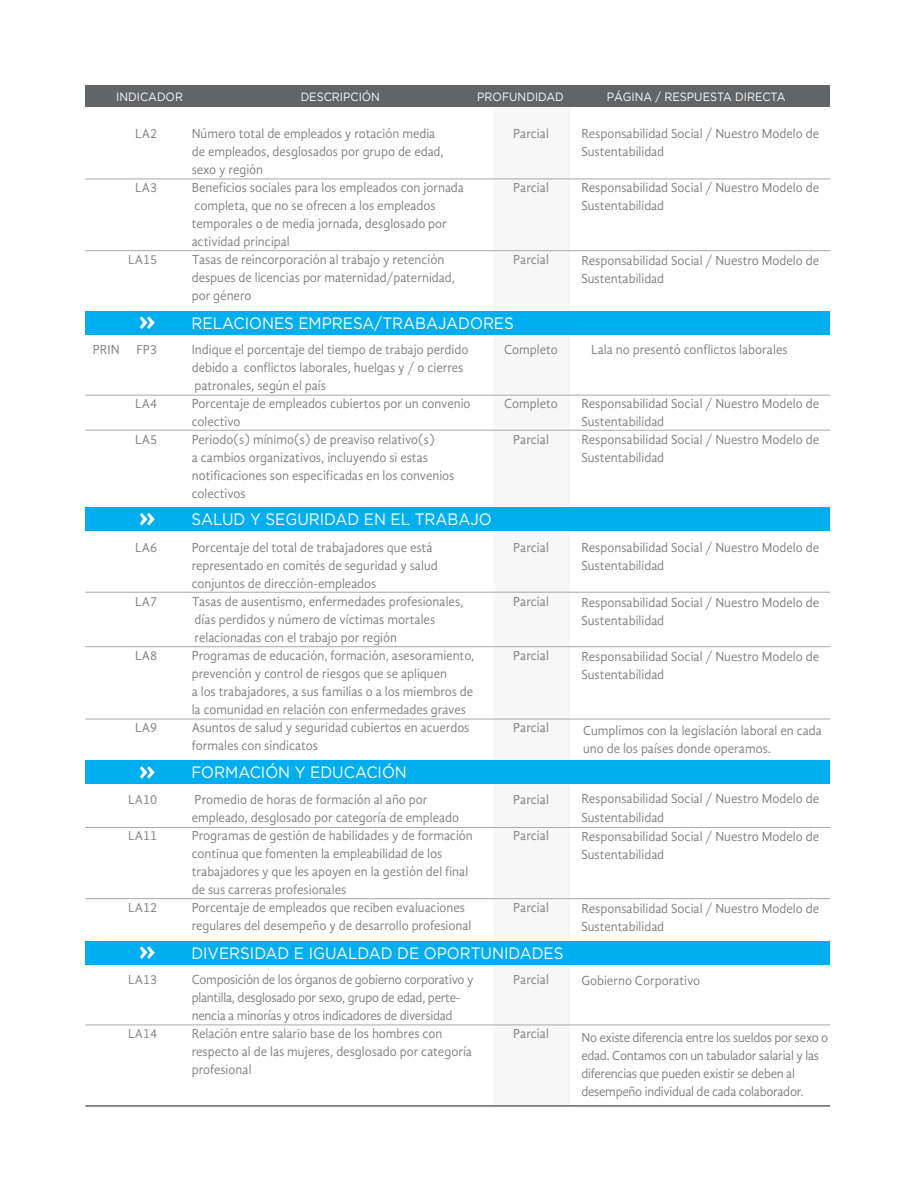
<style>
.page{position:relative;width:915px;height:1191px;background:#fff}
.page>*{position:absolute;margin:0;border:0;box-sizing:border-box;transform-origin:0 0}
.t1{font:16.5px "Gotham";color:#fff;scale:.92 1}
.t2{font:13.5px/18px "Gandhi Sans";color:#808285;scale:.95 1}
.t3{font:13.5px/18px "Gandhi Sans";letter-spacing:-.02em;color:#808285;scale:.95 1}
.t4{font:12px "Gotham";color:#fff;scale:.92 1}
</style>
<div class="page">
<div style="left:493px;top:100px;width:77px;height:1006px;background:#f7f7f7"></div>
<hr style="left:85px;top:1105px;width:744px;height:1px;background:#636466">
<div style="left:85px;top:311px;width:744px;height:23px;background:#00aeef"></div>
<div style="left:85px;top:507px;width:744px;height:24px;background:#00aeef"></div>
<div style="left:85px;top:760px;width:744px;height:23px;background:#00aeef"></div>
<div style="left:85px;top:941px;width:744px;height:23px;background:#00aeef"></div>
<div style="left:85px;top:85px;width:744px;height:21px;background:#636466"></div>
<svg style="left:140px;top:766px;width:15px;height:12px"></svg>
<svg style="left:140px;top:513px;width:15px;height:12px"></svg>
<svg style="left:140px;top:316px;width:15px;height:13px"></svg>
<svg style="left:140px;top:946px;width:15px;height:13px"></svg>
<hr style="left:85px;top:1024px;width:744px;height:1px;background:#a7a9ac">
<hr style="left:85px;top:179px;width:744px;height:1px;background:#a7a9ac">
<hr style="left:85px;top:250px;width:744px;height:1px;background:#a7a9ac">
<hr style="left:85px;top:395px;width:744px;height:1px;background:#a7a9ac">
<hr style="left:85px;top:430px;width:744px;height:1px;background:#a7a9ac">
<hr style="left:85px;top:592px;width:744px;height:1px;background:#a7a9ac">
<hr style="left:85px;top:646px;width:744px;height:1px;background:#a7a9ac">
<hr style="left:85px;top:719px;width:744px;height:1px;background:#a7a9ac">
<hr style="left:85px;top:827px;width:744px;height:1px;background:#a7a9ac">
<hr style="left:85px;top:898px;width:744px;height:1px;background:#a7a9ac">
<p class="t4" style="left:116px;top:90px;width:74px">INDICADOR</p>
<p class="t4" style="left:300px;top:90px;width:88px">DESCRIPCIÓN</p>
<p class="t4" style="left:477px;top:90px;width:95px">PROFUNDIDAD</p>
<p class="t4" style="left:606px;top:90px;width:196px">PÁGINA / RESPUESTA DIRECTA</p>
<p class="t2" style="left:135px;top:124px;width:25px">LA2</p>
<p class="t2" style="left:192px;top:124px;width:258px">Número total de empleados y rotación media</p>
<p class="t2" style="left:513px;top:124px;width:39px">Parcial</p>
<p class="t2" style="left:192px;top:142px;width:267px">de empleados, desglosados por grupo de edad, sexo y región</p>
<p class="t2" style="left:135px;top:178px;width:25px">LA3</p>
<p class="t2" style="left:192px;top:178px;width:288px">Beneficios sociales para los empleados con jornada</p>
<p class="t2" style="left:513px;top:178px;width:39px">Parcial</p>
<p class="t2" style="left:192px;top:196px;width:270px">completa, que no se ofrecen a los empleados temporales o de media jornada, desglosado por actividad principal</p>
<p class="t2" style="left:128px;top:250px;width:32px">LA15</p>
<p class="t2" style="left:192px;top:250px;width:267px">Tasas de reincorporación al trabajo y retención</p>
<p class="t2" style="left:513px;top:250px;width:39px">Parcial</p>
<p class="t2" style="left:192px;top:268px;width:278px">despues de licencias por maternidad/paternidad, por género</p>
<p class="t1" style="left:191px;top:314px;width:352px">RELACIONES EMPRESA/TRABAJADORES</p>
<p class="t2" style="left:581px;top:124px;width:252px">Responsabilidad Social / Nuestro Modelo de<br>Sustentabilidad</p>
<p class="t2" style="left:581px;top:179px;width:252px">Responsabilidad Social / Nuestro Modelo de<br>Sustentabilidad</p>
<p class="t2" style="left:581px;top:251px;width:252px">Responsabilidad Social / Nuestro Modelo de<br>Sustentabilidad</p>
<p class="t2" style="left:93px;top:340px;width:30px">PRIN</p>
<p class="t2" style="left:136px;top:340px;width:23px">FP3</p>
<p class="t2" style="left:192px;top:340px;width:292px">Indique el porcentaje del tiempo de trabajo perdido</p>
<p class="t2" style="left:504px;top:340px;width:58px">Completo</p>
<p class="t2" style="left:591px;top:340px;width:208px">Lala no presentó conflictos laborales</p>
<p class="t2" style="left:192px;top:358px;width:287px">debido a conflictos laborales, huelgas y / o cierres patronales, según el país</p>
<p class="t2" style="left:135px;top:394px;width:25px">LA4</p>
<p class="t2" style="left:192px;top:394px;width:295px">Porcentaje de empleados cubiertos por un convenio</p>
<p class="t2" style="left:504px;top:394px;width:58px">Completo</p>
<p class="t2" style="left:192px;top:412px;width:53px">colectivo</p>
<p class="t2" style="left:135px;top:430px;width:25px">LA5</p>
<p class="t2" style="left:192px;top:430px;width:257px">Periodo(s) mínimo(s) de preaviso relativo(s)</p>
<p class="t2" style="left:513px;top:430px;width:39px">Parcial</p>
<p class="t2" style="left:192px;top:448px;width:278px">a cambios organizativos, incluyendo si estas notificaciones son especificadas en los convenios colectivos</p>
<p class="t2" style="left:581px;top:395px;width:252px">Responsabilidad Social / Nuestro Modelo de<br>Sustentabilidad<br>Responsabilidad Social / Nuestro Modelo de<br>Sustentabilidad</p>
<p class="t1" style="left:191px;top:510px;width:328px">SALUD Y SEGURIDAD EN EL TRABAJO</p>
<p class="t2" style="left:135px;top:538px;width:25px">LA6</p>
<p class="t2" style="left:192px;top:538px;width:255px">Porcentaje del total de trabajadores que está</p>
<p class="t2" style="left:513px;top:538px;width:39px">Parcial</p>
<p class="t2" style="left:192px;top:556px;width:260px">representado en comités de seguridad y salud conjuntos de dirección-empleados</p>
<p class="t2" style="left:135px;top:592px;width:25px">LA7</p>
<p class="t2" style="left:192px;top:592px;width:287px">Tasas de ausentismo, enfermedades profesionales,</p>
<p class="t2" style="left:513px;top:592px;width:39px">Parcial</p>
<p class="t2" style="left:194px;top:610px;width:254px">días perdidos y número de víctimas mortales relacionadas con el trabajo por región</p>
<p class="t2" style="left:135px;top:646px;width:25px">LA8</p>
<p class="t2" style="left:192px;top:646px;width:299px">Programas de educación, formación, asesoramiento,</p>
<p class="t2" style="left:513px;top:646px;width:39px">Parcial</p>
<p class="t2" style="left:192px;top:664px;width:298px">prevención y control de riesgos que se apliquen<br>a los trabajadores, a sus familias o a los miembros de la comunidad en relación con enfermedades graves</p>
<p class="t2" style="left:135px;top:718px;width:25px">LA9</p>
<p class="t2" style="left:192px;top:718px;width:294px">Asuntos de salud y seguridad cubiertos en acuerdos</p>
<p class="t2" style="left:513px;top:718px;width:39px">Parcial</p>
<p class="t2" style="left:192px;top:736px;width:134px">formales con sindicatos</p>
<p class="t1" style="left:191px;top:763px;width:236px">FORMACIÓN Y EDUCACIÓN</p>
<p class="t2" style="left:128px;top:790px;width:32px">LA10</p>
<p class="t2" style="left:194px;top:790px;width:246px">Promedio de horas de formación al año por</p>
<p class="t2" style="left:513px;top:790px;width:39px">Parcial</p>
<p class="t2" style="left:192px;top:808px;width:283px">empleado, desglosado por categoría de empleado</p>
<p class="t2" style="left:128px;top:826px;width:32px">LA11</p>
<p class="t2" style="left:192px;top:826px;width:297px">Programas de gestión de habilidades y de formación</p>
<p class="t2" style="left:513px;top:826px;width:39px">Parcial</p>
<p class="t2" style="left:192px;top:844px;width:292px">continua que fomenten la empleabilidad de los trabajadores y que les apoyen en la gestión del final de sus carreras profesionales</p>
<p class="t2" style="left:128px;top:898px;width:32px">LA12</p>
<p class="t2" style="left:192px;top:898px;width:289px">Porcentaje de empleados que reciben evaluaciones</p>
<p class="t2" style="left:513px;top:898px;width:39px">Parcial</p>
<p class="t2" style="left:192px;top:916px;width:296px">regulares del desempeño y de desarrollo profesional</p>
<p class="t1" style="left:191px;top:943px;width:406px">DIVERSIDAD E IGUALDAD DE OPORTUNIDADES</p>
<p class="t2" style="left:128px;top:970px;width:32px">LA13</p>
<p class="t3" style="left:192px;top:970px;width:298px">Composición de los órganos de gobierno corporativo y</p>
<p class="t2" style="left:513px;top:970px;width:39px">Parcial</p>
<p class="t3" style="left:192px;top:988px;width:284px">plantilla, desglosado por sexo, grupo de edad, perte&shy;nencia a minorías y otros indicadores de diversidad</p>
<p class="t2" style="left:128px;top:1024px;width:32px">LA14</p>
<p class="t2" style="left:192px;top:1024px;width:265px">Relación entre salario base de los hombres con</p>
<p class="t2" style="left:513px;top:1024px;width:39px">Parcial</p>
<p class="t2" style="left:192px;top:1042px;width:296px">respecto al de las mujeres, desglosado por categoría profesional</p>
<p class="t2" style="left:581px;top:538px;width:252px">Responsabilidad Social / Nuestro Modelo de<br>Sustentabilidad</p>
<p class="t2" style="left:581px;top:593px;width:252px">Responsabilidad Social / Nuestro Modelo de<br>Sustentabilidad</p>
<p class="t2" style="left:581px;top:647px;width:252px">Responsabilidad Social / Nuestro Modelo de<br>Sustentabilidad</p>
<p class="t2" style="left:583px;top:721px;width:253px">Cumplimos con la legislación laboral en cada uno de los países donde operamos.</p>
<p class="t2" style="left:581px;top:790px;width:252px">Responsabilidad Social / Nuestro Modelo de<br>Sustentabilidad<br>Responsabilidad Social / Nuestro Modelo de<br>Sustentabilidad</p>
<p class="t2" style="left:581px;top:899px;width:252px">Responsabilidad Social / Nuestro Modelo de<br>Sustentabilidad</p>
<p class="t2" style="left:581px;top:971px;width:126px">Gobierno Corporativo</p>
<p class="t3" style="left:581px;top:1028px;width:261px">No existe diferencia entre los sueldos por sexo o edad. Contamos con un tabulador salarial y las diferencias que pueden existir se deben al desempeño individual de cada colaborador.</p>
</div>
